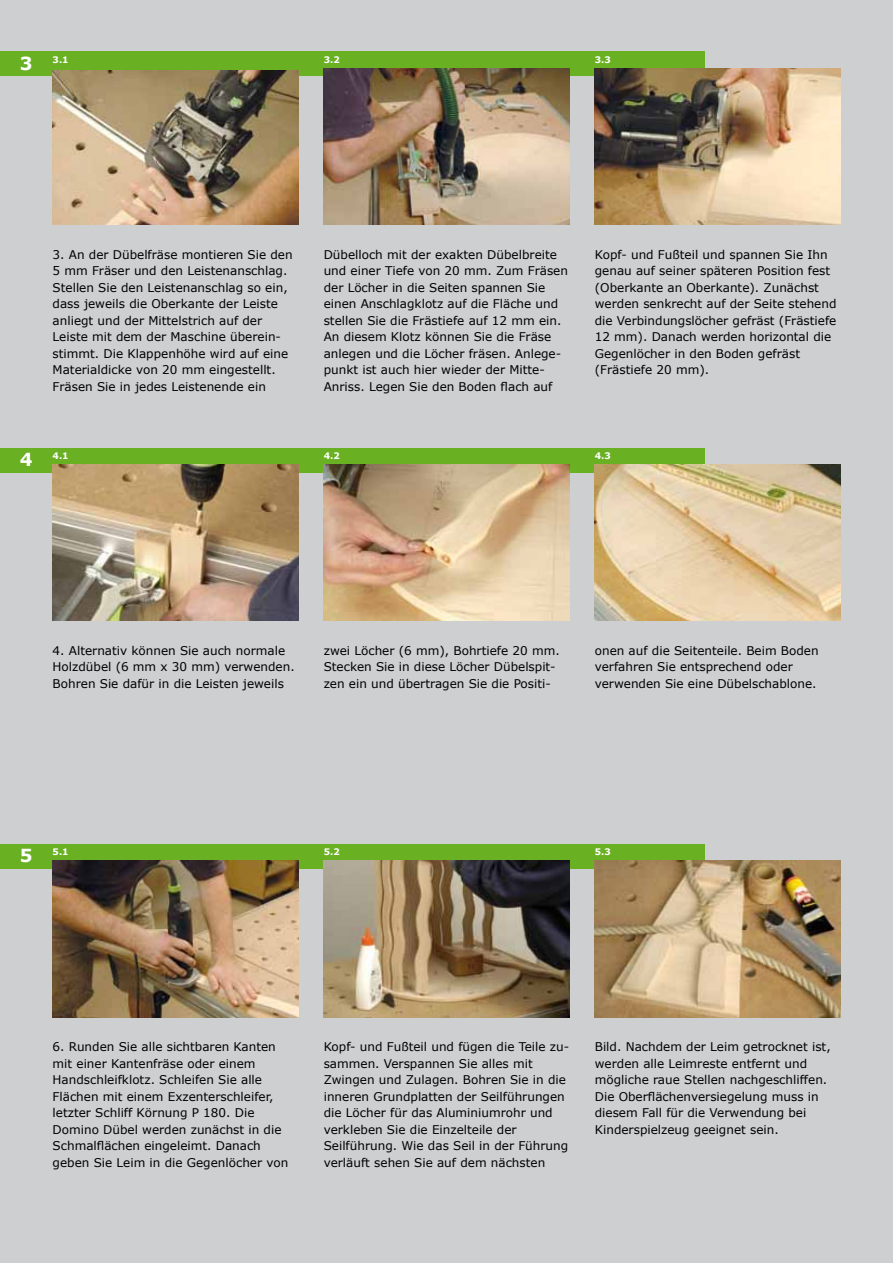
<style>
.page{position:relative;width:893px;height:1263px;background:#cecfd0}
.page>*{position:absolute;margin:0;border:0;box-sizing:border-box;transform-origin:0 0}
.t1{font:700 18px "Verdana";color:#fff}
.t2{font:12px/16.5px "Verdana";color:#000}
.t3{font:700 9px "Verdana";color:#fff}
</style>
<div class="page">
<div style="left:0;top:52px;width:705px;height:24px;background:#6ab023"></div>
<img style="left:53px;top:71px;width:245px;height:154px">
<img style="left:324px;top:68px;width:245px;height:157px">
<img style="left:595px;top:68px;width:245px;height:157px">
<div style="left:0;top:448px;width:705px;height:24px;background:#6ab023"></div>
<img style="left:53px;top:464px;width:245px;height:157px">
<img style="left:324px;top:464px;width:245px;height:157px">
<img style="left:595px;top:464px;width:245px;height:157px">
<div style="left:0;top:844px;width:705px;height:25px;background:#6ab023"></div>
<img style="left:53px;top:861px;width:245px;height:156px">
<img style="left:324px;top:861px;width:245px;height:156px">
<img style="left:595px;top:861px;width:245px;height:156px">
<h1 class="t1" style="left:20px;top:52px;width:14px">3</h1>
<p class="t3" style="left:53px;top:54px;width:18px">3.1</p>
<p class="t3" style="left:324px;top:54px;width:18px">3.2</p>
<p class="t3" style="left:595px;top:54px;width:18px">3.3</p>
<p class="t2" style="left:53px;top:246px;width:242px">3. An der Dübelfräse montieren Sie den 5 mm Fräser und den Leistenanschlag.<br>Stellen Sie den Leistenanschlag so ein, dass jeweils die Oberkante der Leiste anliegt und der Mittelstrich auf der Leiste mit dem der Maschine überein&shy;stimmt. Die Klappenhöhe wird auf eine Materialdicke von 20 mm eingestellt.<br>Fräsen Sie in jedes Leistenende ein</p>
<p class="t2" style="left:324px;top:246px;width:246px">Dübelloch mit der exakten Dübelbreite und einer Tiefe von 20 mm. Zum Fräsen der Löcher in die Seiten spannen Sie einen Anschlagklotz auf die Fläche und stellen Sie die Frästiefe auf 12 mm ein.<br>An diesem Klotz können Sie die Fräse anlegen und die Löcher fräsen. Anlege&shy;punkt ist auch hier wieder der Mitte-Anriss. Legen Sie den Boden flach auf</p>
<p class="t2" style="left:595px;top:246px;width:243px">Kopf- und Fußteil und spannen Sie Ihn genau auf seiner späteren Position fest (Oberkante an Oberkante). Zunächst werden senkrecht auf der Seite stehend die Verbindungslöcher gefräst (Frästiefe 12 mm). Danach werden horizontal die Gegenlöcher in den Boden gefräst (Frästiefe 20 mm).</p>
<h1 class="t1" style="left:20px;top:448px;width:14px">4</h1>
<p class="t3" style="left:53px;top:450px;width:18px">4.1</p>
<p class="t3" style="left:324px;top:450px;width:18px">4.2</p>
<p class="t3" style="left:595px;top:450px;width:18px">4.3</p>
<p class="t2" style="left:53px;top:642px;width:244px">4. Alternativ können Sie auch normale<br>Holzdübel (6 mm x 30 mm) verwenden.<br>Bohren Sie dafür in die Leisten jeweils</p>
<p class="t2" style="left:324px;top:642px;width:238px">zwei Löcher (6 mm), Bohrtiefe 20 mm.<br>Stecken Sie in diese Löcher Dübelspit&shy;zen ein und übertragen Sie die Positi-</p>
<p class="t2" style="left:595px;top:642px;width:225px">onen auf die Seitenteile. Beim Boden verfahren Sie entsprechend oder verwenden Sie eine Dübelschablone.</p>
<h1 class="t1" style="left:20px;top:844px;width:14px">5</h1>
<p class="t3" style="left:53px;top:846px;width:18px">5.1</p>
<p class="t3" style="left:324px;top:846px;width:18px">5.2</p>
<p class="t3" style="left:595px;top:846px;width:18px">5.3</p>
<p class="t2" style="left:53px;top:1038px;width:237px">6. Runden Sie alle sichtbaren Kanten mit einer Kantenfräse oder einem Handschleifklotz. Schleifen Sie alle Flächen mit einem Exzenterschleifer, letzter Schliff Körnung P 180. Die Domino Dübel werden zunächst in die Schmalflächen eingeleimt. Danach geben Sie Leim in die Gegenlöcher von</p>
<p class="t2" style="left:324px;top:1038px;width:247px">Kopf- und Fußteil und fügen die Teile zu&shy;sammen. Verspannen Sie alles mit Zwingen und Zulagen. Bohren Sie in die inneren Grundplatten der Seilführungen die Löcher für das Aluminiumrohr und verkleben Sie die Einzelteile der Seilführung. Wie das Seil in der Führung verläuft sehen Sie auf dem nächsten</p>
<p class="t2" style="left:595px;top:1038px;width:237px">Bild. Nachdem der Leim getrocknet ist, werden alle Leimreste entfernt und mögliche raue Stellen nachgeschliffen.<br>Die Oberflächenversiegelung muss in diesem Fall für die Verwendung bei Kinderspielzeug geeignet sein.</p>
</div>
